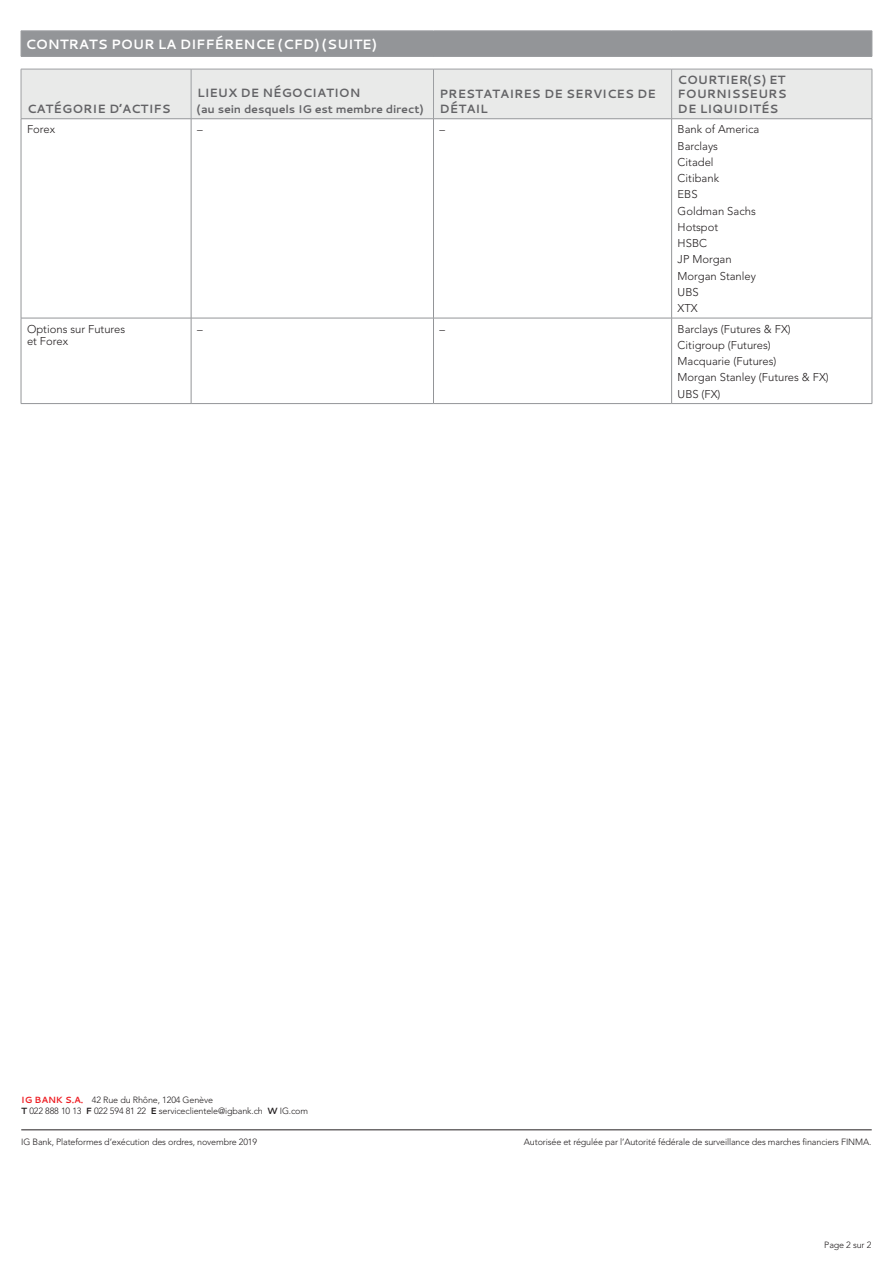
<style>
.page{position:relative;width:893px;height:1263px;background:#fff}
.page>*{position:absolute;margin:0;border:0;box-sizing:border-box;transform-origin:0 0}
.body_text{font:700 13.5px "Cantarell";letter-spacing:-.015em;color:#fff}
.body_text-2{font:700 12px/14.4px "Cantarell";color:#636366}
.body_text-3{font:300 11.25px/12px "Avenir LT Std";color:#231f20}
.body_text-4{font:700 11.25px "Cantarell";letter-spacing:-.015em;color:#636366}
.smallprint{font:300 9px/10.5px "Avenir LT Std";letter-spacing:-.015em;color:#231f20}
.s1{font-family:"Cantarell";font-weight:700;color:#ee1d23}
.s2{font-family:"Cantarell";font-weight:700}
</style>
<div class="page">
<hr style="left:21px;top:1129px;width:851px;height:1px;background:#231f20">
<div style="left:21px;top:31px;width:851px;height:25px;background:#939598"></div>
<div style="left:22px;top:70px;width:850px;height:48px;background:#e9eae9"></div>
<svg style="left:22px;top:119px;width:850px;height:284px"></svg>
<hr style="left:21px;top:56px;width:170px;height:1px;background:#9d9fa2">
<hr style="left:191px;top:56px;width:242px;height:1px;background:#9d9fa2">
<hr style="left:433px;top:56px;width:239px;height:1px;background:#9d9fa2">
<hr style="left:672px;top:56px;width:200px;height:1px;background:#9d9fa2">
<hr style="left:21px;top:69px;width:170px;height:1px;background:#9d9fa2">
<hr style="left:21px;top:69px;width:1px;height:50px;background:#9d9fa2">
<hr style="left:191px;top:69px;width:242px;height:1px;background:#9d9fa2">
<hr style="left:191px;top:69px;width:1px;height:50px;background:#9d9fa2">
<hr style="left:433px;top:69px;width:239px;height:1px;background:#9d9fa2">
<hr style="left:433px;top:69px;width:1px;height:50px;background:#9d9fa2">
<hr style="left:672px;top:69px;width:200px;height:1px;background:#9d9fa2">
<hr style="left:671px;top:69px;width:1px;height:50px;background:#9d9fa2">
<hr style="left:872px;top:69px;width:1px;height:50px;background:#9d9fa2">
<hr style="left:21px;top:118px;width:170px;height:1px;background:#939598">
<hr style="left:21px;top:119px;width:1px;height:199px;background:#939598">
<hr style="left:191px;top:118px;width:242px;height:1px;background:#939598">
<hr style="left:191px;top:119px;width:1px;height:199px;background:#939598">
<hr style="left:433px;top:118px;width:239px;height:1px;background:#939598">
<hr style="left:433px;top:119px;width:1px;height:199px;background:#939598">
<hr style="left:672px;top:118px;width:200px;height:1px;background:#939598">
<hr style="left:671px;top:119px;width:1px;height:199px;background:#939598">
<hr style="left:872px;top:119px;width:1px;height:199px;background:#939598">
<hr style="left:21px;top:318px;width:170px;height:1px;background:#939598">
<hr style="left:21px;top:318px;width:1px;height:85px;background:#939598">
<hr style="left:191px;top:318px;width:242px;height:1px;background:#939598">
<hr style="left:191px;top:318px;width:1px;height:85px;background:#939598">
<hr style="left:433px;top:318px;width:239px;height:1px;background:#939598">
<hr style="left:433px;top:318px;width:1px;height:85px;background:#939598">
<hr style="left:672px;top:318px;width:200px;height:1px;background:#939598">
<hr style="left:671px;top:318px;width:1px;height:85px;background:#939598">
<hr style="left:872px;top:318px;width:1px;height:85px;background:#939598">
<hr style="left:21px;top:403px;width:170px;height:1px;background:#939598">
<hr style="left:191px;top:403px;width:242px;height:1px;background:#939598">
<hr style="left:433px;top:403px;width:239px;height:1px;background:#939598">
<hr style="left:672px;top:403px;width:200px;height:1px;background:#939598">
<hr style="left:21px;top:31px;width:170px;height:1px;background:#9d9fa2">
<hr style="left:191px;top:31px;width:242px;height:1px;background:#9d9fa2">
<hr style="left:433px;top:31px;width:239px;height:1px;background:#9d9fa2">
<hr style="left:672px;top:31px;width:200px;height:1px;background:#9d9fa2">
<svg style="left:872px;top:31px;width:1px;height:25px"></svg>
<p class="body_text" style="left:25px;top:34px;width:353px">CONTRATS POUR LA DIFFÉRENCE (CFD) (SUITE)</p>
<p class="body_text-2" style="left:27px;top:101px;width:145px">CATÉGORIE D’ACTIFS</p>
<p class="body_text-2" style="left:197px;top:85px;width:165px">LIEUX DE NÉGOCIATION</p>
<p class="body_text-4" style="left:197px;top:101px;width:228px">(au sein desquels IG est membre direct)</p>
<p class="body_text-2" style="left:439px;top:87px;width:218px">PRESTATAIRES DE SERVICES DE<br>DÉTAIL</p>
<p class="body_text-2" style="left:678px;top:72px;width:110px;text-align:justify">COURTIER(S) ET FOURNISSEURS DE LIQUIDITÉS</p>
<p class="body_text-3" style="left:27px;top:123px;width:30px">Forex</p>
<p class="body_text-3" style="left:197px;top:123px;width:7px">–</p>
<p class="body_text-3" style="left:439px;top:123px;width:7px">–</p>
<p class="body_text-3" style="left:678px;top:123px;width:83px">Bank of America</p>
<p class="body_text-3" style="left:678px;top:140px;width:42px">Barclays</p>
<p class="body_text-3" style="left:678px;top:156px;width:38px">Citadel</p>
<p class="body_text-3" style="left:678px;top:172px;width:43px">Citibank</p>
<p class="body_text-3" style="left:678px;top:188px;width:22px">EBS</p>
<p class="body_text-3" style="left:678px;top:205px;width:80px">Goldman Sachs</p>
<p class="body_text-3" style="left:678px;top:221px;width:42px">Hotspot</p>
<p class="body_text-3" style="left:678px;top:237px;width:31px">HSBC</p>
<p class="body_text-3" style="left:678px;top:253px;width:55px">JP Morgan</p>
<p class="body_text-3" style="left:678px;top:270px;width:80px">Morgan Stanley</p>
<p class="body_text-3" style="left:678px;top:286px;width:23px">UBS</p>
<p class="body_text-3" style="left:678px;top:302px;width:22px">XTX</p>
<p class="body_text-3" style="left:27px;top:323px;width:100px">Options sur Futures et Forex</p>
<p class="body_text-3" style="left:197px;top:323px;width:7px">–</p>
<p class="body_text-3" style="left:439px;top:323px;width:7px">–</p>
<p class="body_text-3" style="left:678px;top:323px;width:115px">Barclays (Futures &amp; FX)</p>
<p class="body_text-3" style="left:678px;top:339px;width:95px">Citigroup (Futures)</p>
<p class="body_text-3" style="left:678px;top:355px;width:100px">Macquarie (Futures)</p>
<p class="body_text-3" style="left:678px;top:371px;width:153px">Morgan Stanley (Futures &amp; FX)</p>
<p class="body_text-3" style="left:678px;top:388px;width:44px">UBS (FX)</p>
<p class="smallprint" style="left:21px;top:1095px;width:288px"><span class="s1">IG BANK S.A.</span> 42 Rue du Rhône, 1204 Genève<br><span class="s2">T</span> 022 888 10 13 <span class="s2">F</span> 022 594 81 22 <span class="s2">E</span> serviceclientele@igbank.ch <span class="s2">W</span> IG.com</p>
<p class="smallprint" style="left:21px;top:1136px;width:237px">IG Bank, Plateformes d’exécution des ordres, novembre 2019</p>
<p class="smallprint" style="left:524px;top:1136px;width:349px">Autorisée et régulée par l’Autorité fédérale de surveillance des marches financiers FINMA.</p>
<p class="smallprint" style="left:824px;top:1240px;width:49px">Page 2 sur 2</p>
</div>
